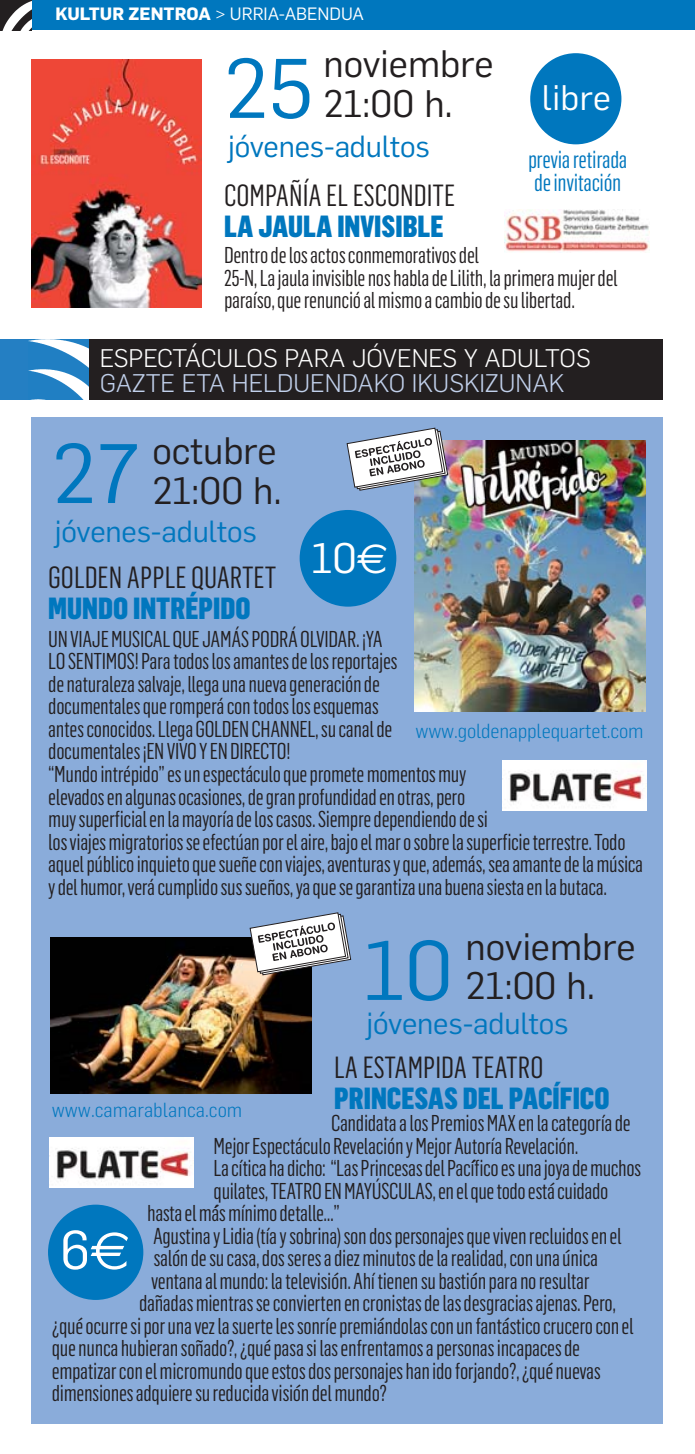
<style>
.page{position:relative;width:695px;height:1454px;background:#fff}
.page>*{position:absolute;margin:0;border:0;box-sizing:border-box;transform-origin:0 0}
.t1{font:82.5px "Flama";color:#0077be}
.t2{font:53.5px "Flama";color:#fff}
.t3{font:41.75px "Flama";color:#fff}
.t4{font:37.5px/39.5px "Flama";color:#231f20}
.t5{font:34.75px "Flama";letter-spacing:.01em;color:#fff}
.t6{font:30px "Flama Condensed";color:#231f20}
.t7{font:900 30px "Flama Condensed";color:#0077be}
.t8{font:30px "Flama";letter-spacing:-.005em;color:#0077be}
.t9{font:300 25px "Flama";color:#fff}
.t10{font:300 25px "Flama";color:#c1d0eb}
.t11{font:24px/23px "Flama Condensed";letter-spacing:-.015em;color:#0077be}
.t12{font:22.5px/22.5px "Flama Condensed";letter-spacing:-.015em;color:#231f20}
.t13{font:300 20px "Flama Semicondensed";letter-spacing:-.01em;color:#0077be}
.t14{font:17.5px "Flama";color:#fff}
.s1{font-weight:700}
.s2{font-family:"Euro Sans"}
.s3{font-family:"Koz Min Pr 6 N Medium Proportional"}
</style>
<div class="page">
<div style="left:0;top:0;width:694px;height:30px;background:#0077be"></div>
<div style="left:0;top:0;width:32px;height:30px;background:#231f20"></div>
<img style="left:3px;top:1px;width:29px;height:29px">
<div style="left:32px;top:417px;width:630px;height:1006px;background:#8aacda"></div>
<img style="left:414px;top:440px;width:231px;height:271px">
<img style="left:50px;top:937px;width:261px;height:156px">
<img style="left:49px;top:1137px;width:144px;height:49px">
<img style="left:502px;top:760px;width:144px;height:49px">
<svg style="left:346px;top:427px;width:102px;height:63px"></svg>
<svg style="left:249px;top:912px;width:102px;height:63px"></svg>
<div style="left:299px;top:510px;width:97px;height:96px;background:#0077be;border-radius:50%"></div>
<div style="left:48px;top:1204px;width:95px;height:95px;background:#0077be;border-radius:50%"></div>
<div style="left:41px;top:339px;width:621px;height:61px;background:#231f20"></div>
<div style="left:0;top:339px;width:88px;height:61px;background:#247fc3"></div>
<img style="left:29px;top:339px;width:59px;height:61px">
<img style="left:32px;top:60px;width:169px;height:248px">
<div style="left:530px;top:53px;width:91px;height:91px;background:#0077be;border-radius:50%"></div>
<img style="left:504px;top:210px;width:144px;height:42px">
<p class="t14" style="left:55px;top:3px;width:310px"><span class="s1">KULTUR ZENTROA</span> &gt; URRIA-ABENDUA</p>
<h1 class="t1" style="left:224px;top:41px;width:91px">25</h1>
<h3 class="t4" style="left:323px;top:45px;width:171px">noviembre<br>21:00 h.</h3>
<h3 class="t8" style="left:227px;top:129px;width:204px">jóvenes-adultos</h3>
<h3 class="t5" style="left:541px;top:78px;width:71px">libre</h3>
<p class="t11" style="left:528px;top:150px;width:101px">previa retirada de invitación</p>
<h3 class="t6" style="left:224px;top:184px;width:232px">COMPAÑÍA EL ESCONDITE</h3>
<h3 class="t7" style="left:224px;top:215px;width:221px">LA JAULA INVISIBLE</h3>
<p class="t12" style="left:224px;top:246px;width:395px">Dentro de los actos conmemorativos del<br>25-N, La jaula invisible nos habla de Lilith, la primera mujer del paraíso, que renunció al mismo a cambio de su libertad.</p>
<p class="t9" style="left:100px;top:349px;width:492px">ESPECTÁCULOS PARA JÓVENES Y ADULTOS</p>
<p class="t10" style="left:100px;top:374px;width:465px">GAZTE ETA HELDUENDAKO IKUSKIZUNAK</p>
<h1 class="t1" style="left:52px;top:426px;width:89px">27</h1>
<h3 class="t4" style="left:152px;top:431px;width:131px">octubre<br>21:00 h.</h3>
<h3 class="t8" style="left:54px;top:513px;width:204px">jóvenes-adultos</h3>
<h3 class="t3" style="left:311px;top:534px;width:78px">10<span class="s2">€</span></h3>
<h3 class="t6" style="left:48px;top:566px;width:229px">GOLDEN APPLE QUARTET</h3>
<h3 class="t7" style="left:48px;top:597px;width:204px">MUNDO INTRÉPIDO</h3>
<p class="t12" style="left:48px;top:629px;width:596px">UN VIAJE MUSICAL QUE JAMÁS PODRÁ OLVIDAR. ¡YA<br>LO SENTIMOS! Para todos los amantes de los reportajes<br>de naturaleza salvaje, llega una nueva generación de<br>documentales que romperá con todos los esquemas<br>antes conocidos. Llega GOLDEN CHANNEL, su canal de<br>documentales ¡EN VIVO Y EN DIRECTO!<br>“Mundo intrépido” es un espectáculo que promete momentos muy<br>elevados en algunas ocasiones, de gran profundidad en otras, pero<br>muy superficial en la mayoría de los casos. Siempre dependiendo de si<br>los viajes migratorios se efectúan por el aire, bajo el mar o sobre la superficie terrestre. Todo aquel público inquieto que sueñe con viajes, aventuras y que, además, sea amante de la música y del humor, verá cumplido sus sueños, ya que se garantiza una buena siesta en la butaca.</p>
<p class="t13" style="left:415px;top:723px;width:229px">www.goldenapplequartet.com</p>
<h1 class="t1" style="left:363px;top:923px;width:91px">10</h1>
<h3 class="t4" style="left:465px;top:926px;width:171px">noviembre<br>21:00 h.</h3>
<h3 class="t8" style="left:366px;top:1005px;width:204px">jóvenes-adultos</h3>
<h3 class="t6" style="left:334px;top:1056px;width:211px">LA ESTAMPIDA TEATRO</h3>
<h3 class="t7" style="left:334px;top:1087px;width:277px">PRINCESAS DEL PACÍFICO</h3>
<p class="t12" style="left:331px;top:1113px;width:301px">Candidata a los Premios MAX en la categoría de</p>
<p class="t12" style="left:213px;top:1136px;width:366px">Mejor Espectáculo Revelación y Mejor Autoría Revelación.</p>
<p class="t12" style="left:213px;top:1158px;width:429px">La cítica ha dicho: “Las Princesas del Pací<span class="s3">́</span>fico es una joya de muchos</p>
<p class="t12" style="left:213px;top:1181px;width:396px">quilates, TEATRO EN MAYÚSCULAS, en el que todo esta<span class="s3">́</span>cuidado</p>
<p class="t12" style="left:147px;top:1203px;width:194px">hasta el má<span class="s3">́</span>s mínimo detalle…”</p>
<p class="t12" style="left:153px;top:1226px;width:470px">Agustina y Lidia (tía y sobrina) son dos personajes que viven recluidos en el</p>
<p class="t12" style="left:153px;top:1248px;width:446px">salo<span class="s3">́</span>n de su casa, dos seres a diez minutos de la realidad, con una u<span class="s3">́</span>nica</p>
<p class="t12" style="left:151px;top:1271px;width:440px">ventana al mundo: la televisio<span class="s3">́</span>n. Ahí tienen su bastio<span class="s3">́</span>n para no resultar</p>
<p class="t12" style="left:139px;top:1293px;width:478px">dan<span class="s3">̃</span>adas mientras se convierten en cronistas de las desgracias ajenas. Pero,</p>
<p class="t12" style="left:52px;top:1316px;width:583px">¿que<span class="s3">́</span>ocurre si por una vez la suerte les sonríe premia<span class="s3">́</span>ndolas con un fanta<span class="s3">́</span>stico crucero con el</p>
<p class="t12" style="left:52px;top:1338px;width:529px">que nunca hubieran son<span class="s3">̃</span>ado?, ¿que<span class="s3">́</span>pasa si las enfrentamos a personas incapaces de</p>
<p class="t12" style="left:52px;top:1361px;width:550px">empatizar con el micromundo que estos dos personajes han ido forjando?, ¿que<span class="s3">́</span>nuevas</p>
<p class="t12" style="left:52px;top:1383px;width:337px">dimensiones adquiere su reducida visio<span class="s3">́</span>n del mundo?</p>
<p class="t13" style="left:52px;top:1102px;width:192px">www.camarablanca.com</p>
<h2 class="t2" style="left:60px;top:1218px;width:71px">6<span class="s2">€</span></h2>
</div>
